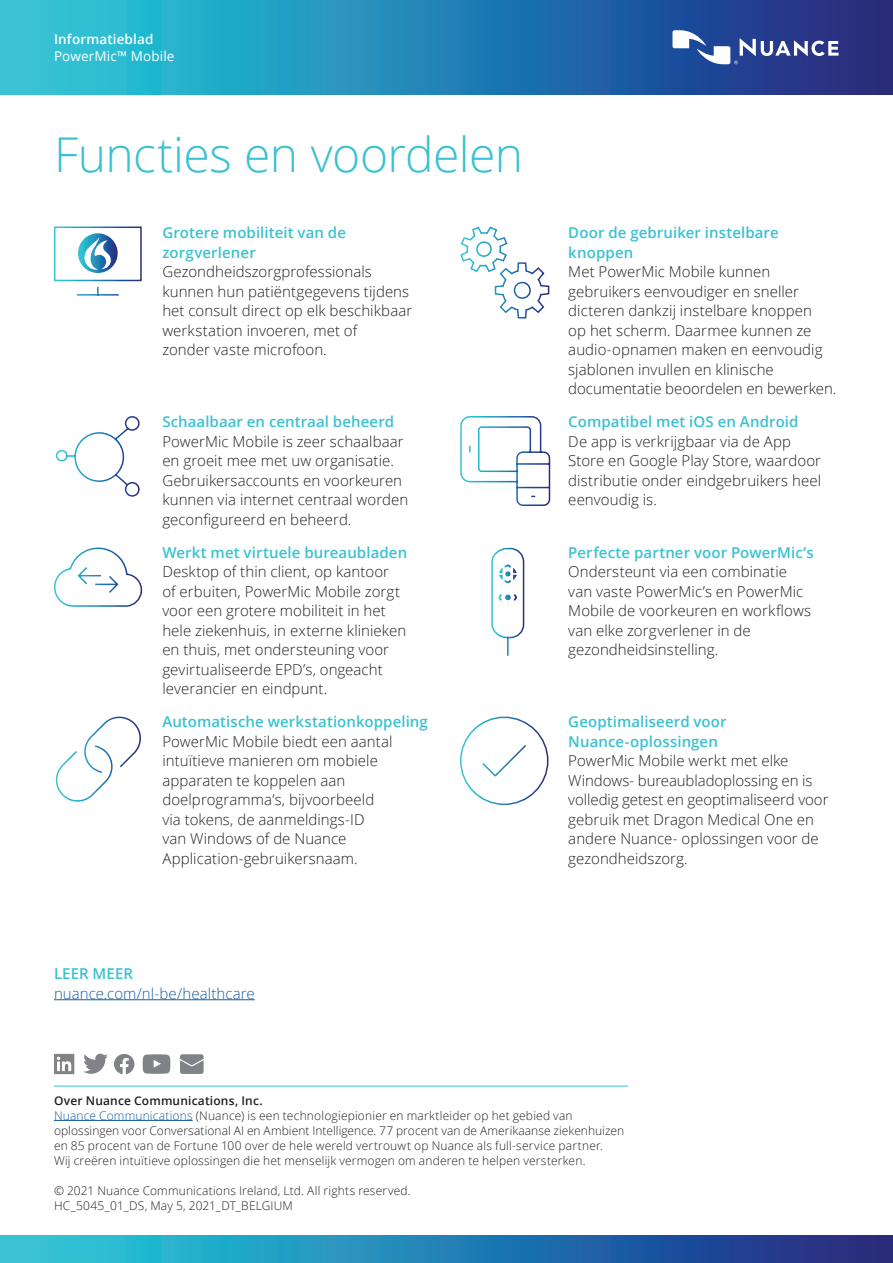
<style>
.page{position:relative;width:893px;height:1263px;background:#fff}
.page>*{position:absolute;margin:0;border:0;box-sizing:border-box;transform-origin:0 0}
.t1{font:300 48px "Open Sans";letter-spacing:-.01em;color:#3ac1d2}
.t2{font:300 15px/19.5px "Open Sans";letter-spacing:.005em;color:#231f20}
.t3{font:600 15px/19.5px "Open Sans";letter-spacing:.005em;color:#3ac1d2}
.t4{font:300 15px "Open Sans";letter-spacing:.005em;color:#175d9e}
.t5{font:13.5px "Open Sans";letter-spacing:.01em;color:#fff}
.t6{font:600 13.5px "Open Sans";letter-spacing:.01em;color:#fff}
.t7{font:300 12px/15px "Open Sans";letter-spacing:.015em;color:#231f20}
.s1{font-weight:600}
.s2{color:#175d9e}
</style>
<div class="page">
<svg style="left:0;top:1236px;width:893px;height:27px;background:#247cb0"></svg>
<svg style="left:0;top:0;width:893px;height:94px;background:#2481b3"></svg>
<svg style="left:672px;top:30px;width:167px;height:34px"></svg>
<svg style="left:54px;top:1054px;width:20px;height:20px"></svg>
<svg style="left:83px;top:1053px;width:25px;height:21px"></svg>
<svg style="left:114px;top:1054px;width:20px;height:20px"></svg>
<svg style="left:143px;top:1054px;width:27px;height:20px"></svg>
<svg style="left:180px;top:1054px;width:24px;height:20px"></svg>
<hr style="left:54px;top:1086px;width:574px;height:1px;background:#3ac1d2">
<hr style="left:54px;top:1120px;width:139px;height:1px;background:#175d9e">
<hr style="left:54px;top:999px;width:201px;height:1px;background:#175d9e">
<svg style="left:54px;top:547px;width:88px;height:60px"></svg>
<svg style="left:55px;top:716px;width:86px;height:86px"></svg>
<svg style="left:460px;top:416px;width:91px;height:90px"></svg>
<svg style="left:54px;top:226px;width:88px;height:70px"></svg>
<svg style="left:55px;top:416px;width:85px;height:81px"></svg>
<svg style="left:460px;top:716px;width:89px;height:90px"></svg>
<svg style="left:460px;top:226px;width:90px;height:93px"></svg>
<svg style="left:491px;top:547px;width:34px;height:109px"></svg>
<p class="t6" style="left:54px;top:30px;width:101px">Informatieblad</p>
<p class="t5" style="left:54px;top:47px;width:122px">PowerMic™ Mobile</p>
<h1 class="t1" style="left:54px;top:121px;width:471px">Functies en voordelen</h1>
<p class="t3" style="left:162px;top:222px;width:185px">Grotere mobiliteit van de zorgverlener</p>
<p class="t2" style="left:162px;top:261px;width:251px">Gezondheidszorgprofessionals kunnen hun patiëntgegevens tijdens het consult direct op elk beschikbaar werkstation invoeren, met of<br>zonder vaste microfoon.</p>
<p class="t3" style="left:162px;top:411px;width:233px">Schaalbaar en centraal beheerd</p>
<p class="t2" style="left:162px;top:431px;width:247px">PowerMic Mobile is zeer schaalbaar en groeit mee met uw organisatie.<br>Gebruikersaccounts en voorkeuren kunnen via internet centraal worden geconfigureerd en beheerd.</p>
<p class="t3" style="left:162px;top:542px;width:246px">Werkt met virtuele bureaubladen</p>
<p class="t2" style="left:162px;top:561px;width:245px">Desktop of thin client, op kantoor<br>of erbuiten, PowerMic Mobile zorgt voor een grotere mobiliteit in het hele ziekenhuis, in externe klinieken en thuis, met ondersteuning voor gevirtualiseerde EPD’s, ongeacht leverancier en eindpunt.</p>
<p class="t3" style="left:162px;top:711px;width:267px">Automatische werkstationkoppeling</p>
<p class="t2" style="left:162px;top:731px;width:232px">PowerMic Mobile biedt een aantal intuïtieve manieren om mobiele apparaten te koppelen aan doelprogramma’s, bijvoorbeeld via tokens, de aanmeldings-ID<br>van Windows of de Nuance<br>Application-gebruikersnaam.</p>
<p class="t3" style="left:54px;top:963px;width:81px">LEER MEER</p>
<p class="t4" style="left:54px;top:983px;width:202px">nuance.com/nl-be/healthcare</p>
<p class="t3" style="left:568px;top:222px;width:212px">Door de gebruiker instelbare knoppen</p>
<p class="t2" style="left:568px;top:261px;width:270px">Met PowerMic Mobile kunnen gebruikers eenvoudiger en sneller dicteren dankzij instelbare knoppen<br>op het scherm. Daarmee kunnen ze audio-opnamen maken en eenvoudig sjablonen invullen en klinische documentatie beoordelen en bewerken.</p>
<p class="t3" style="left:568px;top:411px;width:232px">Compatibel met iOS en Android</p>
<p class="t2" style="left:568px;top:431px;width:254px">De app is verkrijgbaar via de App<br>Store en Google Play Store, waardoor distributie onder eindgebruikers heel eenvoudig is.</p>
<p class="t3" style="left:568px;top:542px;width:247px">Perfecte partner voor PowerMic’s</p>
<p class="t2" style="left:568px;top:561px;width:244px">Ondersteunt via een combinatie van vaste PowerMic’s en PowerMic<br>Mobile de voorkeuren en workflows van elke zorgverlener in de gezondheidsinstelling.</p>
<p class="t3" style="left:568px;top:711px;width:160px">Geoptimaliseerd voor<br>Nuance-oplossingen</p>
<p class="t2" style="left:568px;top:750px;width:262px">PowerMic Mobile werkt met elke<br>Windows- bureaubladoplossing en is volledig getest en geoptimaliseerd voor gebruik met Dragon Medical One en andere Nuance- oplossingen voor de gezondheidszorg.</p>
<p class="t7" style="left:54px;top:1092px;width:572px"><span class="s1">Over Nuance Communications, Inc.<br></span><span class="s2">Nuance Communications</span> (Nuance) is een technologiepionier en marktleider op het gebied van oplossingen voor Conversational AI en Ambient Intelligence. 77 procent van de Amerikaanse ziekenhuizen en 85 procent van de Fortune 100 over de hele wereld vertrouwt op Nuance als full-service partner.<br>Wij creëren intuïtieve oplossingen die het menselijk vermogen om anderen te helpen versterken.</p>
<p class="t7" style="left:54px;top:1182px;width:358px">© 2021 Nuance Communications Ireland, Ltd. All rights reserved.<br>HC_5045_01_DS, May 5, 2021_DT_BELGIUM</p>
</div>
